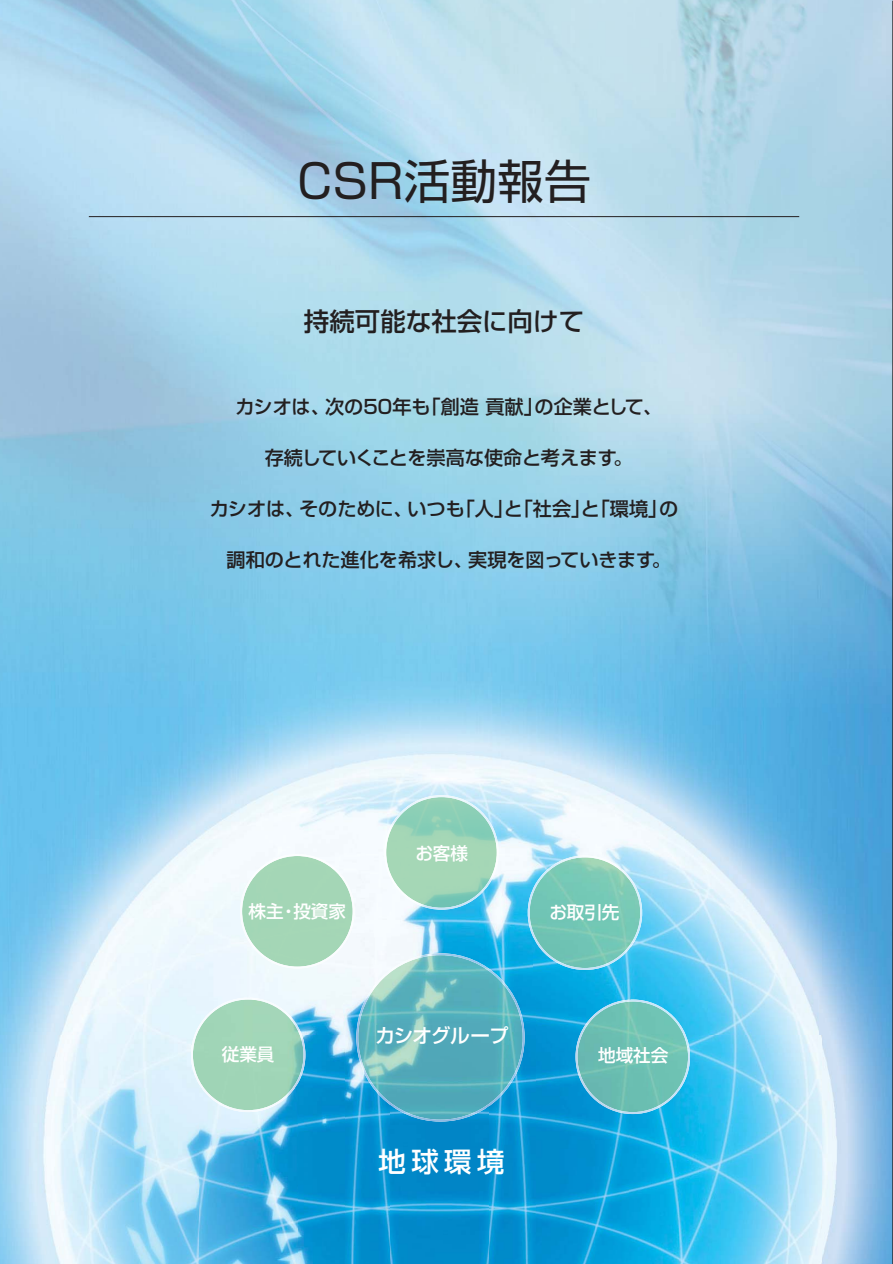
<style>
.page{position:relative;width:893px;height:1264px;background:#fff}
.page>*{position:absolute;margin:0;border:0;box-sizing:border-box;transform-origin:0 0}
.t1{font:46.8px "Shin Go";color:#231f20}
.t2{font:500 27.45px "Shin Go";color:#fff}
.t3{font:500 25.5px "Shin Go";color:#231f20}
.t4{font:500 19.5px "Shin Go";letter-spacing:-.045em;color:#fff}
.t5{font:500 19.2px "Shin Go";color:#231f20}
.t6{font:500 17.55px "Shin Go";color:#fff}
</style>
<div class="page">
<img style="left:0;top:0;width:343px;height:160px">
<img style="left:820px;top:0;width:72px;height:986px">
<img style="left:343px;top:160px;width:478px;height:486px">
<img style="left:0;top:646px;width:247px;height:389px">
<img style="left:247px;top:646px;width:574px;height:243px">
<img style="left:345px;top:889px;width:189px;height:97px">
<img style="left:630px;top:889px;width:191px;height:146px">
<img style="left:247px;top:968px;width:98px;height:67px">
<img style="left:534px;top:969px;width:96px;height:294px">
<img style="left:343px;top:986px;width:48px;height:277px">
<img style="left:488px;top:986px;width:47px;height:277px">
<img style="left:820px;top:986px;width:72px;height:277px">
<img style="left:0;top:1035px;width:200px;height:228px">
<img style="left:297px;top:1035px;width:48px;height:228px">
<img style="left:679px;top:1035px;width:142px;height:228px">
<img style="left:200px;top:1111px;width:97px;height:152px">
<img style="left:391px;top:1121px;width:97px;height:142px">
<img style="left:629px;top:1113px;width:50px;height:150px">
<img style="left:356px;top:953px;width:168px;height:168px">
<img style="left:575px;top:999px;width:115px;height:114px">
<img style="left:522px;top:849px;width:125px;height:120px">
<img style="left:384px;top:795px;width:114px;height:114px">
<img style="left:234px;top:848px;width:126px;height:120px">
<img style="left:191px;top:997px;width:114px;height:114px">
<img style="left:376px;top:1025px;width:132px;height:18px">
<img style="left:598px;top:1047px;width:70px;height:16px">
<img style="left:551px;top:904px;width:68px;height:16px">
<img style="left:417px;top:844px;width:50px;height:17px">
<img style="left:222px;top:1045px;width:52px;height:17px">
<div style="left:249px;top:902px;width:96px;height:17px;background:#a4d6b6"></div>
<hr style="left:892px;top:1px;width:1px;height:1262px;background:#231f20">
<hr style="left:89px;top:216px;width:710px;height:1px;background:#231f20">
<h1 class="t1" style="left:297px;top:163px;width:295px">CSR活動報告</h1>
<h3 class="t3" style="left:304px;top:312px;width:282px">持続可能な社会に向けて</h3>
<p class="t5" style="left:235px;top:400px;width:428px">カシオは、次の50年も「創造貢献」の企業として、</p>
<p class="t5" style="left:265px;top:451px;width:369px">存続していくことを崇高な使命と考えます。</p>
<p class="t5" style="left:210px;top:502px;width:470px">カシオは、そのために、いつも「人」と「社会」と「環境」の</p>
<p class="t5" style="left:226px;top:553px;width:446px">調和のとれた進化を希求し、実現を図っていきます。</p>
<p class="t6" style="left:248px;top:904px;width:99px">株主・投資家</p>
<p class="t6" style="left:415px;top:846px;width:54px">お客様</p>
<p class="t6" style="left:222px;top:1047px;width:54px">従業員</p>
<p class="t4" style="left:375px;top:1027px;width:135px">カシオグループ</p>
<h2 class="t2" style="left:378px;top:1150px;width:127px">地球環境</h2>
<p class="t6" style="left:549px;top:906px;width:72px">お取引先</p>
<p class="t6" style="left:598px;top:1048px;width:72px">地域社会</p>
</div>
